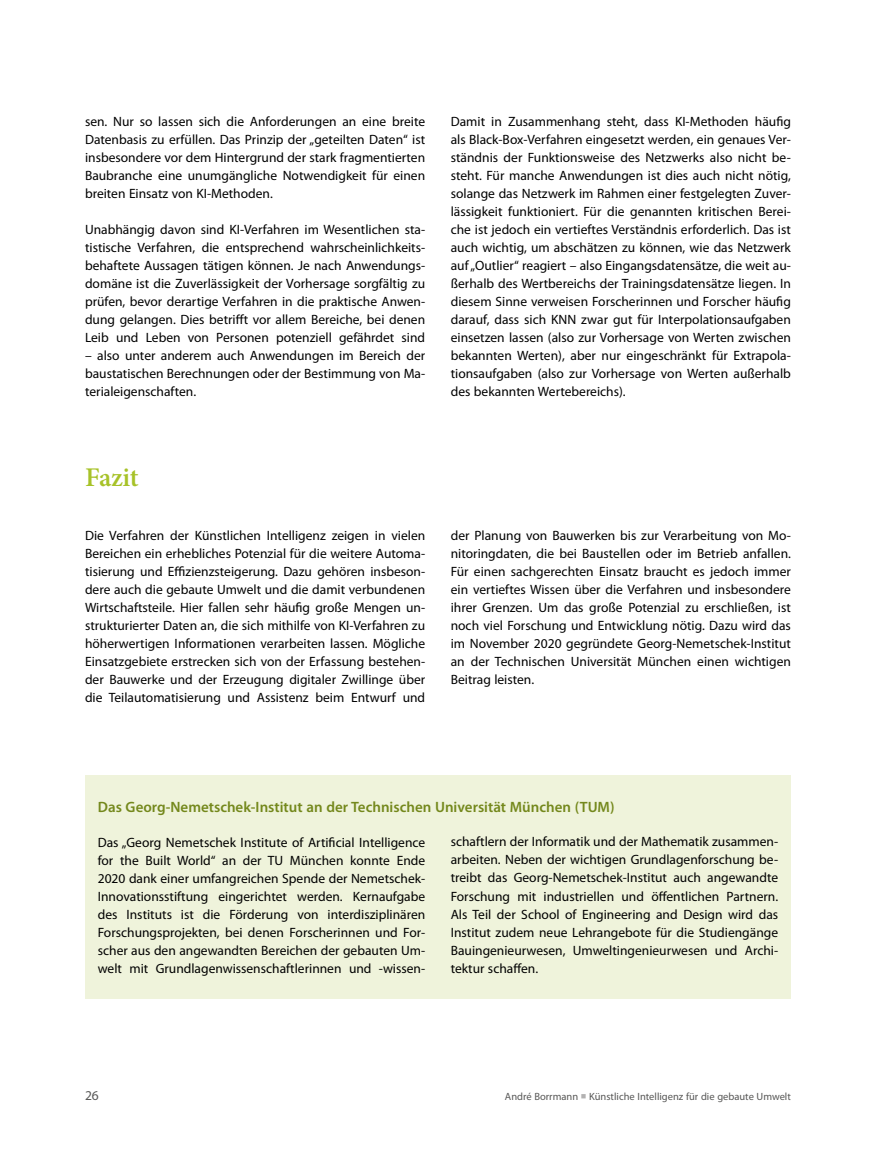
<style>
.page{position:relative;width:893px;height:1170px;background:#fff}
.page>*{position:absolute;margin:0;border:0;box-sizing:border-box;transform-origin:0 0}
.t1{font:600 27px "Minion Pro";letter-spacing:-.015em;color:#a7c228}
.t2{font:600 15px "Myriad Pro";color:#74881c}
.t3{font:13.5px/18px "Myriad Pro";color:#000;text-align:justify}
.t4{font:13.5px "Myriad Pro";color:#575756}
.t5{font:10.5px "Myriad Pro";color:#575756}
.s1{color:#b3b2b2}
</style>
<div class="page">
<div style="left:85px;top:775px;width:706px;height:223px;background:#eff3db"></div>
<p class="t3" style="left:85px;top:112px;width:342px">sen. Nur so lassen sich die Anforderungen an eine breite Datenbasis zu erfüllen. Das Prinzip der „geteilten Daten“ ist insbesondere vor dem Hintergrund der stark fragmentierten Baubranche eine unumgängliche Notwendigkeit für einen breiten Einsatz von KI-Methoden.</p>
<p class="t3" style="left:85px;top:220px;width:342px">Unabhängig davon sind KI-Verfahren im Wesentlichen sta&shy;tistische Verfahren, die entsprechend wahrscheinlichkeits&shy;behaftete Aussagen tätigen können. Je nach Anwendungs&shy;domäne ist die Zuverlässigkeit der Vorhersage sorgfältig zu prüfen, bevor derartige Verfahren in die praktische Anwen&shy;dung gelangen. Dies betrifft vor allem Bereiche, bei denen Leib und Leben von Personen potenziell gefährdet sind</p>
<p class="t3" style="left:85px;top:346px;width:342px">– also unter anderem auch Anwendungen im Bereich der baustatischen Berechnungen oder der Bestimmung von Ma&shy;terialeigenschaften.</p>
<p class="t3" style="left:451px;top:112px;width:342px">Damit in Zusammenhang steht, dass KI-Methoden häufig als Black-Box-Verfahren eingesetzt werden, ein genaues Ver&shy;ständnis der Funktionsweise des Netzwerks also nicht be&shy;steht. Für manche Anwendungen ist dies auch nicht nötig, solange das Netzwerk im Rahmen einer festgelegten Zuver&shy;lässigkeit funktioniert. Für die genannten kritischen Berei&shy;che ist jedoch ein vertieftes Verständnis erforderlich. Das ist auch wichtig, um abschätzen zu können, wie das Netzwerk auf „Outlier“ reagiert – also Eingangsdatensätze, die weit au&shy;ßerhalb des Wertbereichs der Trainingsdatensätze liegen. In diesem Sinne verweisen Forscherinnen und Forscher häufig darauf, dass sich KNN zwar gut für Interpolationsaufgaben einsetzen lassen (also zur Vorhersage von Werten zwischen bekannten Werten), aber nur eingeschränkt für Extrapola&shy;tionsaufgaben (also zur Vorhersage von Werten außerhalb des bekannten Wertebereichs).</p>
<h1 class="t1" style="left:85px;top:459px;width:55px">Fazit</h1>
<p class="t3" style="left:85px;top:526px;width:342px">Die Verfahren der Künstlichen Intelligenz zeigen in vielen Bereichen ein erhebliches Potenzial für die weitere Automa&shy;tisierung und Effizienzsteigerung. Dazu gehören insbeson&shy;dere auch die gebaute Umwelt und die damit verbundenen Wirtschaftsteile. Hier fallen sehr häufig große Mengen un&shy;strukturierter Daten an, die sich mithilfe von KI-Verfahren zu höherwertigen Informationen verarbeiten lassen. Mögliche Einsatzgebiete erstrecken sich von der Erfassung bestehen&shy;der Bauwerke und der Erzeugung digitaler Zwillinge über die Teilautomatisierung und Assistenz beim Entwurf und</p>
<p class="t3" style="left:451px;top:526px;width:342px">der Planung von Bauwerken bis zur Verarbeitung von Mo&shy;nitoringdaten, die bei Baustellen oder im Betrieb anfallen.<br>Für einen sachgerechten Einsatz braucht es jedoch immer ein vertieftes Wissen über die Verfahren und insbesondere ihrer Grenzen. Um das große Potenzial zu erschließen, ist noch viel Forschung und Entwicklung nötig. Dazu wird das im November 2020 gegründete Georg-Nemetschek-Institut an der Technischen Universität München einen wichtigen Beitrag leisten.</p>
<p class="t2" style="left:98px;top:796px;width:518px">Das Georg-Nemetschek-Institut an der Technischen Universität München (TUM)</p>
<p class="t3" style="left:98px;top:832px;width:329px">Das „Georg Nemetschek Institute of Artificial Intelligence for the Built World“ an der TU München konnte Ende 2020 dank einer umfangreichen Spende der Nemetschek-Innovationsstiftung eingerichtet werden. Kernaufgabe des Instituts ist die Förderung von interdisziplinären Forschungsprojekten, bei denen Forscherinnen und For&shy;scher aus den angewandten Bereichen der gebauten Um&shy;welt mit Grundlagenwissenschaftlerinnen und -wissen-</p>
<p class="t3" style="left:451px;top:832px;width:329px">schaftlern der Informatik und der Mathematik zusammen&shy;arbeiten. Neben der wichtigen Grundlagenforschung be&shy;treibt das Georg-Nemetschek-Institut auch angewandte Forschung mit industriellen und öffentlichen Partnern.<br>Als Teil der School of Engineering and Design wird das Institut zudem neue Lehrangebote für die Studiengänge Bauingenieurwesen, Umweltingenieurwesen und Archi&shy;tektur schaffen.</p>
<p class="t4" style="left:85px;top:1087px;width:15px">26</p>
<p class="t5" style="left:505px;top:1090px;width:287px">André Borrmann <span class="s1">■</span> Künstliche Intelligenz für die gebaute Umwelt</p>
</div>
